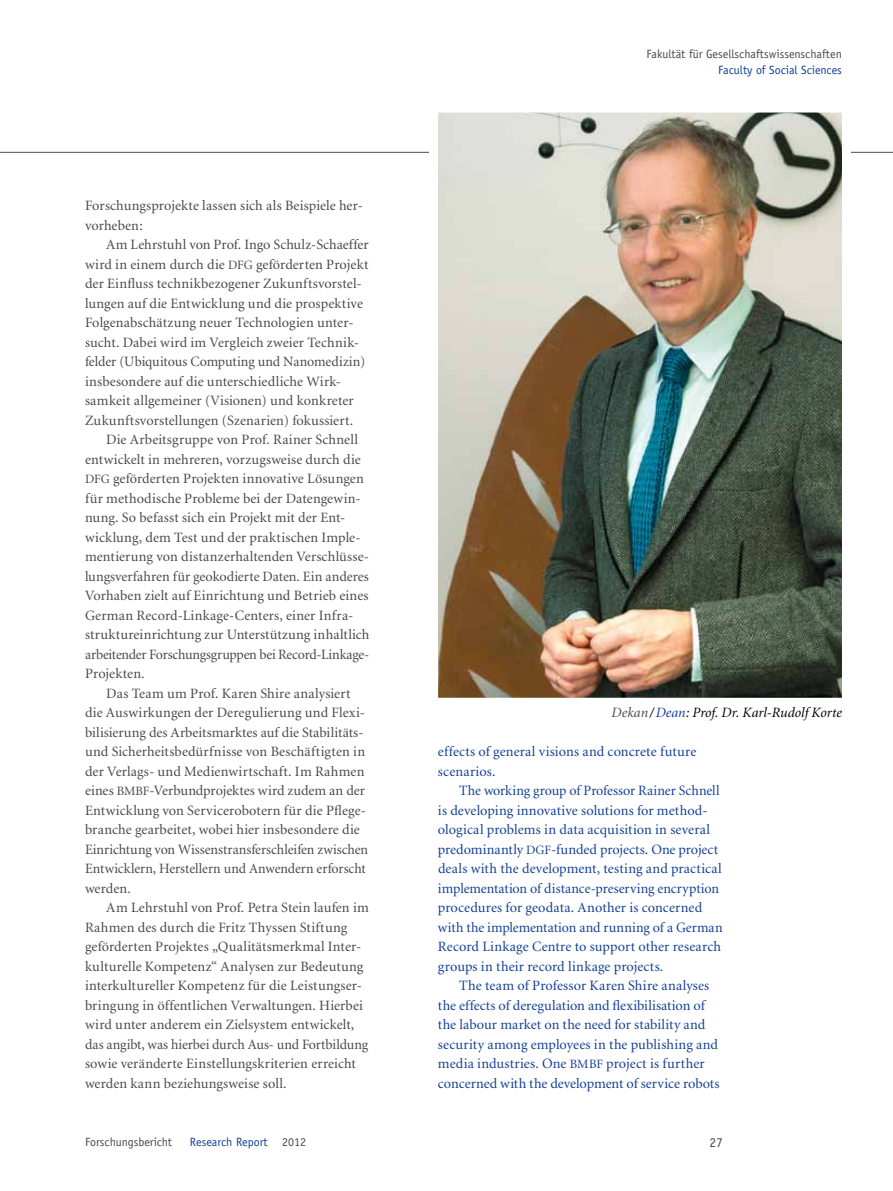
<style>
.page{position:relative;width:893px;height:1191px;background:#fff}
.page>*{position:absolute;margin:0;border:0;box-sizing:border-box;transform-origin:0 0}
.t1{font:14.25px/19.5px "Minion";letter-spacing:.01em;color:#494948}
.t2{font:14.25px/19.5px "Minion";letter-spacing:.005em;color:#134094}
.t3{font:italic 14.25px "Minion";color:#000}
.t4{font:13.5px "Officina Sans";color:#494948}
.t5{font:12px "Officina Sans";color:#494948}
.t6{font:12px "Officina Sans";color:#134094}
.s1{font-size:12.75px}
.s2{color:#494948}
.s3{color:#134094}
</style>
<div class="page">
<hr style="left:0;top:152px;width:893px;height:1px;background:#494948">
<img style="left:424px;top:112px;width:431px;height:586px">
<p class="t1" style="left:85px;top:196px;width:279px">Forschungsprojekte lassen sich als Beispiele her&shy;vorheben:</p>
<p class="t1" style="left:85px;top:235px;width:285px;text-indent:21px">Am Lehrstuhl von Prof. Ingo Schulz-Schaeffer wird in einem durch die <span class="s1">DFG</span> geförderten Projekt der Einfluss technikbezogener Zukunftsvorstel&shy;lungen auf die Entwicklung und die prospektive Folgenabschätzung neuer Technologien unter&shy;sucht. Dabei wird im Vergleich zweier Technik&shy;felder (Ubiquitous Computing und Nanomedizin) insbesondere auf die unterschiedliche Wirk&shy;samkeit allgemeiner (Visionen) und konkreter Zukunftsvorstellungen (Szenarien) fokussiert.</p>
<p class="t1" style="left:85px;top:430px;width:286px;text-indent:21px">Die Arbeitsgruppe von Prof. Rainer Schnell entwickelt in mehreren, vorzugsweise durch die <span class="s1">DFG</span> geförderten Projekten innovative Lösungen für methodische Probleme bei der Datengewin&shy;nung. So befasst sich ein Projekt mit der Ent&shy;wicklung, dem Test und der praktischen Imple&shy;mentierung von distanzerhaltenden Verschlüsse&shy;lungsverfahren für geokodierte Daten. Ein anderes Vorhaben zielt auf Einrichtung und Betrieb eines German Record-Linkage-Centers, einer Infra&shy;struktureinrichtung zur Unterstützung inhaltlich arbeitender Forschungsgruppen bei Record-Linkage-Projekten.</p>
<p class="t1" style="left:85px;top:684px;width:285px;text-indent:21px">Das Team um Prof. Karen Shire analysiert die Auswirkungen der Deregulierung und Flexi&shy;bilisierung des Arbeitsmarktes auf die Stabilitäts&shy;und Sicherheitsbedürfnisse von Beschäftigten in der Verlags- und Medienwirtschaft. Im Rahmen eines <span class="s1">BMBF</span>-Verbundprojektes wird zudem an der Entwicklung von Servicerobotern für die Pflege&shy;branche gearbeitet, wobei hier insbesondere die Einrichtung von Wissenstransferschleifen zwischen Entwicklern, Herstellern und Anwendern erforscht werden.</p>
<p class="t1" style="left:85px;top:898px;width:285px;text-indent:21px">Am Lehrstuhl von Prof. Petra Stein laufen im Rahmen des durch die Fritz Thyssen Stiftung geförderten Projektes „Qualitätsmerkmal Inter&shy;kulturelle Kompetenz“ Analysen zur Bedeutung interkultureller Kompetenz für die Leistungser&shy;bringung in öffentlichen Verwaltungen. Hierbei wird unter anderem ein Zielsystem entwickelt, das angibt, was hierbei durch Aus- und Fortbildung sowie veränderte Einstellungskriterien erreicht werden kann beziehungsweise soll.</p>
<p class="t5" style="left:646px;top:47px;width:197px">Fakultät für Gesellschaftswissenschaften</p>
<p class="t6" style="left:718px;top:62px;width:125px">Faculty of Social Sciences</p>
<p class="t3" style="left:612px;top:705px;width:232px"><span class="s2">Dekan</span>/<span class="s3">Dean</span>: Prof. Dr. Karl-Rudolf Korte</p>
<p class="t2" style="left:438px;top:742px;width:260px">effects of general visions and concrete future scenarios.</p>
<p class="t2" style="left:438px;top:781px;width:286px;text-indent:21px">The working group of Professor Rainer Schnell is developing innovative solutions for method&shy;ological problems in data acquisition in several predominantly <span class="s1">DGF</span>-funded projects. One project deals with the development, testing and practical implementation of distance-preserving encryption procedures for geodata. Another is concerned with the implementation and running of a German Record Linkage Centre to support other research groups in their record linkage projects.</p>
<p class="t2" style="left:438px;top:976px;width:283px;text-indent:21px">The team of Professor Karen Shire analyses the effects of deregulation and flexibilisation of the labour market on the need for stability and security among employees in the publishing and media industries. One <span class="s1">BMBF</span> project is further concerned with the development of service robots</p>
<p class="t5" style="left:85px;top:1134px;width:89px">Forschungsbericht</p>
<p class="t6" style="left:190px;top:1134px;width:118px">Research Report <span class="s2">2012</span></p>
<p class="t4" style="left:709px;top:1134px;width:15px">27</p>
</div>
